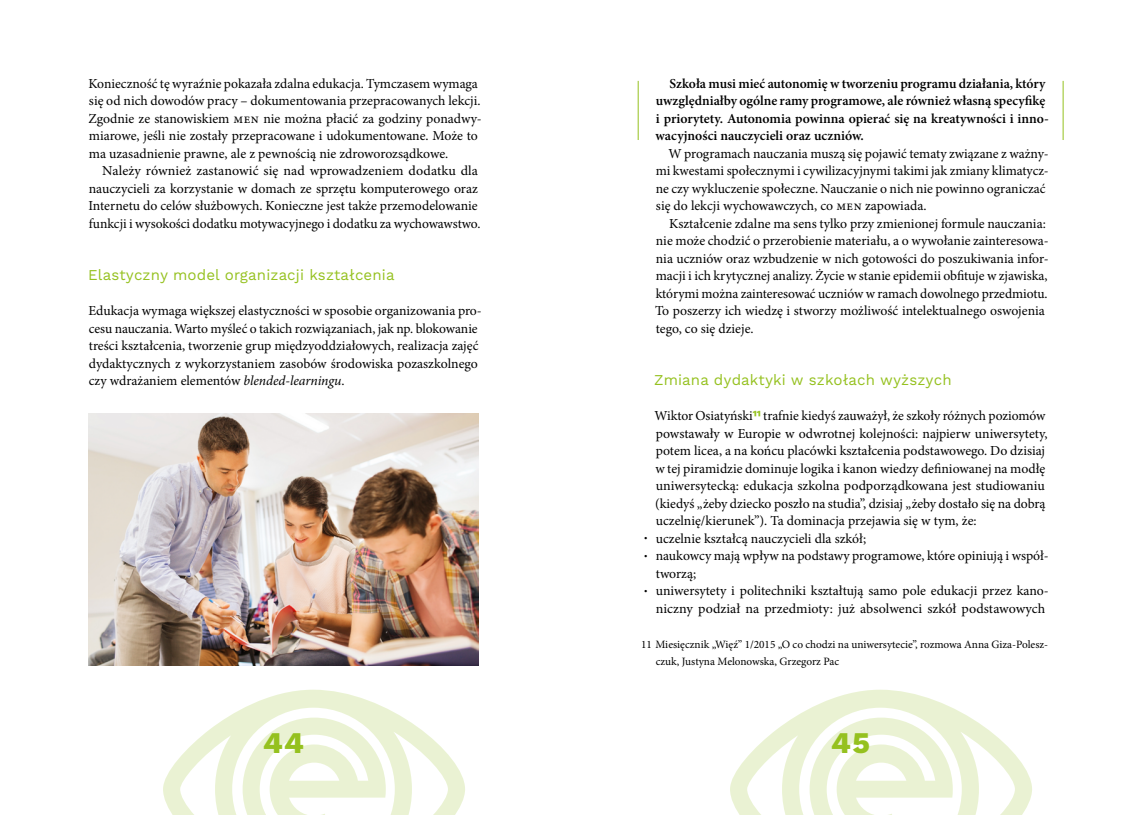
<style>
.page{position:relative;width:1134px;height:815px;background:#fff}
.page>*{position:absolute;margin:0;border:0;box-sizing:border-box;transform-origin:0 0}
.t1{font:800 30px "Work Sans";color:#95c11f}
.t2{font:15px "Work Sans";letter-spacing:.01em;color:#95c11f}
.t3{font:13.75px/17.5px "Minion Pro";color:#000}
.t4{font:600 13.75px/17.5px "Minion Pro";color:#000}
.t5{font:11.25px/17.5px "Minion Pro";color:#000}
.s1{font-style:italic}
.s2{font-family:"Work Sans";font-weight:700;color:#95c11f}
</style>
<div class="page">
<svg style="left:730px;top:690px;width:302px;height:125px"></svg>
<svg style="left:163px;top:690px;width:302px;height:125px"></svg>
<img style="left:88px;top:413px;width:391px;height:252px">
<hr style="left:1063px;top:81px;width:1px;height:59px;background:#95c11f">
<hr style="left:638px;top:81px;width:1px;height:59px;background:#95c11f">
<p class="t3" style="left:88px;top:74px;width:395px">Konieczność tę wyraźnie pokazała zdalna edukacja. Tymczasem wymaga się od nich dowodów pracy – dokumentowania przepracowanych lekcji.<br>Zgodnie ze stanowiskiem MEN nie można płacić za godziny ponadwy&shy;miarowe, jeśli nie zostały przepracowane i udokumentowane. Może to ma uzasadnienie prawne, ale z pewnością nie zdroworozsądkowe.</p>
<p class="t3" style="left:88px;top:162px;width:393px;text-indent:14px">Należy również zastanowić się nad wprowadzeniem dodatku dla nauczycieli za korzystanie w domach ze sprzętu komputerowego oraz Internetu do celów służbowych. Konieczne jest także przemodelowanie funkcji i wysokości dodatku motywacyjnego i dodatku za wychowawstwo.</p>
<p class="t2" style="left:88px;top:266px;width:308px">Elastyczny model organizacji kształcenia</p>
<p class="t3" style="left:88px;top:302px;width:395px">Edukacja wymaga większej elastyczności w sposobie organizowania pro&shy;cesu nauczania. Warto myśleć o takich rozwiązaniach, jak np. blokowanie treści kształcenia, tworzenie grup międzyoddziałowych, realizacja zajęć dydaktycznych z wykorzystaniem zasobów środowiska pozaszkolnego czy wdrażaniem elementów <span class="s1">blended-learningu</span>.</p>
<p class="t4" style="left:656px;top:74px;width:395px;text-indent:14px">Szkoła musi mieć autonomię w tworzeniu programu działania, który uwzględniałby ogólne ramy programowe, ale również własną specyfikę i priorytety. Autonomia powinna opierać się na kreatywności i inno&shy;wacyjności nauczycieli oraz uczniów.</p>
<p class="t3" style="left:656px;top:144px;width:395px;text-indent:13px">W programach nauczania muszą się pojawić tematy związane z ważny&shy;mi kwestami społecznymi i cywilizacyjnymi takimi jak zmiany klimatycz&shy;ne czy wykluczenie społeczne. Nauczanie o nich nie powinno ograniczać się do lekcji wychowawczych, co MEN zapowiada.</p>
<p class="t3" style="left:655px;top:214px;width:395px;text-indent:14px">Kształcenie zdalne ma sens tylko przy zmienionej formule nauczania: nie może chodzić o przerobienie materiału, a o wywołanie zainteresowa&shy;nia uczniów oraz wzbudzenie w nich gotowości do poszukiwania infor&shy;macji i ich krytycznej analizy. Życie w stanie epidemii obfituje w zjawiska, którymi można zainteresować uczniów w ramach dowolnego przedmiotu.<br>To poszerzy ich wiedzę i stworzy możliwość intelektualnego oswojenia tego, co się dzieje.</p>
<p class="t2" style="left:654px;top:371px;width:299px">Zmiana dydaktyki w szkołach wyższych</p>
<p class="t3" style="left:655px;top:407px;width:394px">Wiktor Osiatyński<span class="s2">11</span> trafnie kiedyś zauważył, że szkoły różnych poziomów powstawały w Europie w odwrotnej kolejności: najpierw uniwersytety, potem licea, a na końcu placówki kształcenia podstawowego. Do dzisiaj w tej piramidzie dominuje logika i kanon wiedzy definiowanej na modłę uniwersytecką: edukacja szkolna podporządkowana jest studiowaniu (kiedyś „żeby dziecko poszło na studia”, dzisiaj „żeby dostało się na dobrą uczelnię/kierunek”). Ta dominacja przejawia się w tym, że:</p>
<p class="t3" style="left:644px;top:529px;width:223px"><sup>•</sup> uczelnie kształcą nauczycieli dla szkół;</p>
<p class="t3" style="left:656px;top:547px;width:395px;text-indent:-12px"><sup>•</sup> naukowcy mają wpływ na podstawy programowe, które opiniują i współ&shy;tworzą;</p>
<p class="t3" style="left:644px;top:582px;width:406px;text-align:center"><sup>•</sup> uniwersytety i politechniki kształtują samo pole edukacji przez kano&shy;niczny podział na przedmioty: już absolwenci szkół podstawowych</p>
<p class="t5" style="left:656px;top:635px;width:394px;text-indent:-15px">11 Miesięcznik „Więź” 1/2015 „O co chodzi na uniwersytecie”, rozmowa Anna Giza-Polesz&shy;czuk, Justyna Melonowska, Grzegorz Pac</p>
<h1 class="t1" style="left:263px;top:725px;width:42px">44</h1>
<h1 class="t1" style="left:831px;top:725px;width:40px">45</h1>
</div>
